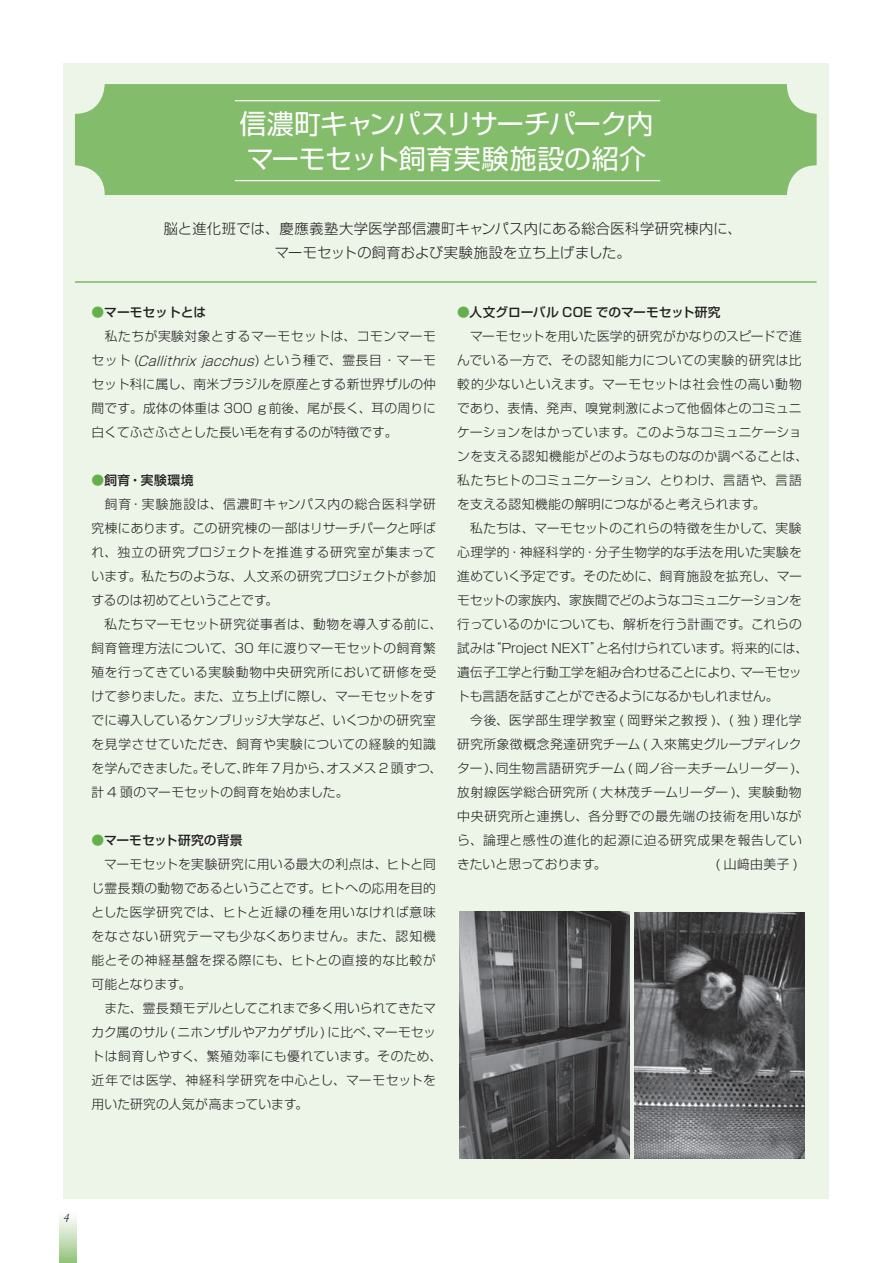
<style>
.page{position:relative;width:893px;height:1263px;background:#fff}
.page>*{position:absolute;margin:0;border:0;box-sizing:border-box;transform-origin:0 0}
.t1{font:27px/34.5px "Shin Go Pro Regular 90 pv RKSJ H";letter-spacing:-.015em;color:#fff}
.t2{font:14.25px/24px "Shin Go Pro Light 90 pv RKSJ H";letter-spacing:.015em;color:#231f20;text-align:center}
.t3{font:12.75px/24px "Shin Go Pro Light 90 pv RKSJ H";letter-spacing:.02em;color:#231f20}
.t4{font:12.75px "Shin Go Pro Medium 90 pv RKSJ H";color:#231f20}
.t5{font:italic 12.75px "Granjon";color:#231f20}
.s1{color:#65b04c}
.s2{font-style:italic;font-size:13.05px}
</style>
<div class="page">
<div style="left:64px;top:64px;width:765px;height:1135px;background:#edf5e9"></div>
<div style="left:59px;top:1209px;width:17px;height:54px;background:linear-gradient(to bottom,#fff,#97c37f)"></div>
<div style="left:75px;top:84px;width:741px;height:111px;background:#83bc6b;border-radius:30px"></div>
<img style="left:460px;top:912px;width:170px;height:246px">
<img style="left:634px;top:912px;width:170px;height:247px">
<hr style="left:235px;top:100px;width:425px;height:1px;background:#fff">
<hr style="left:235px;top:180px;width:425px;height:1px;background:#fff">
<hr style="left:75px;top:281px;width:741px;height:2px;background:#65b04c">
<h1 class="t1" style="left:239px;top:110px;width:416px">信濃町キャンパスリサーチパーク内マーモセット飼育実験施設の紹介</h1>
<p class="t2" style="left:164px;top:219px;width:579px">脳と進化班では、慶應義塾大学医学部信濃町キャンパス内にある総合医科学研究棟内に、マーモセットの飼育および実験施設を立ち上げました。</p>
<p class="t4" style="left:92px;top:308px;width:116px"><span class="s1">●</span>マーモセットとは</p>
<p class="t3" style="left:92px;top:326px;width:346px;text-align:justify">　私たちが実験対象とするマーモセットは、コモンマーモセット (<span class="s2">Callithrix jacchus</span>) という種で、霊長目・マーモセット科に属し、南米ブラジルを原産とする新世界ザルの仲間です。成体の体重は 300 ｇ前後、尾が長く、耳の周りに白くてふさふさとした長い毛を有するのが特徴です。</p>
<p class="t4" style="left:92px;top:476px;width:104px"><span class="s1">●</span>飼育・実験環境</p>
<p class="t3" style="left:92px;top:494px;width:352px">　飼育・実験施設は、信濃町キャンパス内の総合医科学研究棟にあります。この研究棟の一部はリサーチパークと呼ばれ、独立の研究プロジェクトを推進する研究室が集まっています。私たちのような、人文系の研究プロジェクトが参加するのは初めてということです。<br>　私たちマーモセット研究従事者は、動物を導入する前に、飼育管理方法について、30 年に渡りマーモセットの飼育繁殖を行ってきている実験動物中央研究所において研修を受けて参りました。また、立ち上げに際し、マーモセットをすでに導入しているケンブリッジ大学など、いくつかの研究室を見学させていただき、飼育や実験についての経験的知識を学んできました。そして、昨年 7月から、オスメス 2 頭ずつ、計 4 頭のマーモセットの飼育を始めました。</p>
<p class="t4" style="left:92px;top:836px;width:152px"><span class="s1">●</span>マーモセット研究の背景</p>
<p class="t3" style="left:92px;top:854px;width:352px">　マーモセットを実験研究に用いる最大の利点は、ヒトと同じ霊長類の動物であるということです。ヒトへの応用を目的とした医学研究では、ヒトと近縁の種を用いなければ意味をなさない研究テーマも少なくありません。また、認知機能とその神経基盤を探る際にも、ヒトとの直接的な比較が可能となります。<br>　また、霊長類モデルとしてこれまで多く用いられてきたマカク属のサル ( ニホンザルやアカゲザル ) に比べ、マーモセットは飼育しやすく、繁殖効率にも優れています。そのため、近年では医学、神経科学研究を中心とし、マーモセットを用いた研究の人気が高まっています。</p>
<p class="t4" style="left:457px;top:308px;width:265px"><span class="s1">●</span>人文グローバル COE でのマーモセット研究</p>
<p class="t3" style="left:457px;top:326px;width:352px">　マーモセットを用いた医学的研究がかなりのスピードで進んでいる一方で、その認知能力についての実験的研究は比較的少ないといえます。マーモセットは社会性の高い動物であり、表情、発声、嗅覚刺激によって他個体とのコミュニケーションをはかっています。このようなコミュニケーションを支える認知機能がどのようなものなのか調べることは、私たちヒトのコミュニケーション、とりわけ、言語や、言語を支える認知機能の解明につながると考えられます。<br>　私たちは、マーモセットのこれらの特徴を生かして、実験心理学的・神経科学的・分子生物学的な手法を用いた実験を進めていく予定です。そのために、飼育施設を拡充し、マーモセットの家族内、家族間でどのようなコミュニケーションを行っているのかについても、解析を行う計画です。これらの試みは“Project NEXT”と名付けられています。将来的には、遺伝子工学と行動工学を組み合わせることにより、マーモセットも言語を話すことができるようになるかもしれません。<br>　今後、医学部生理学教室 ( 岡野栄之教授 )、( 独 ) 理化学研究所象徴概念発達研究チーム ( 入來篤史グループディレクター )、同生物言語研究チーム( 岡ノ谷一夫チームリーダー )、放射線医学総合研究所 ( 大林茂チームリーダー )、実験動物中央研究所と連携し、各分野での最先端の技術を用いながら、論理と感性の進化的起源に迫る研究成果を報告していきたいと思っております。</p>
<p class="t3" style="left:715px;top:854px;width:84px">( 山﨑由美子 )</p>
<p class="t5" style="left:64px;top:1214px;width:7px">4</p>
</div>
